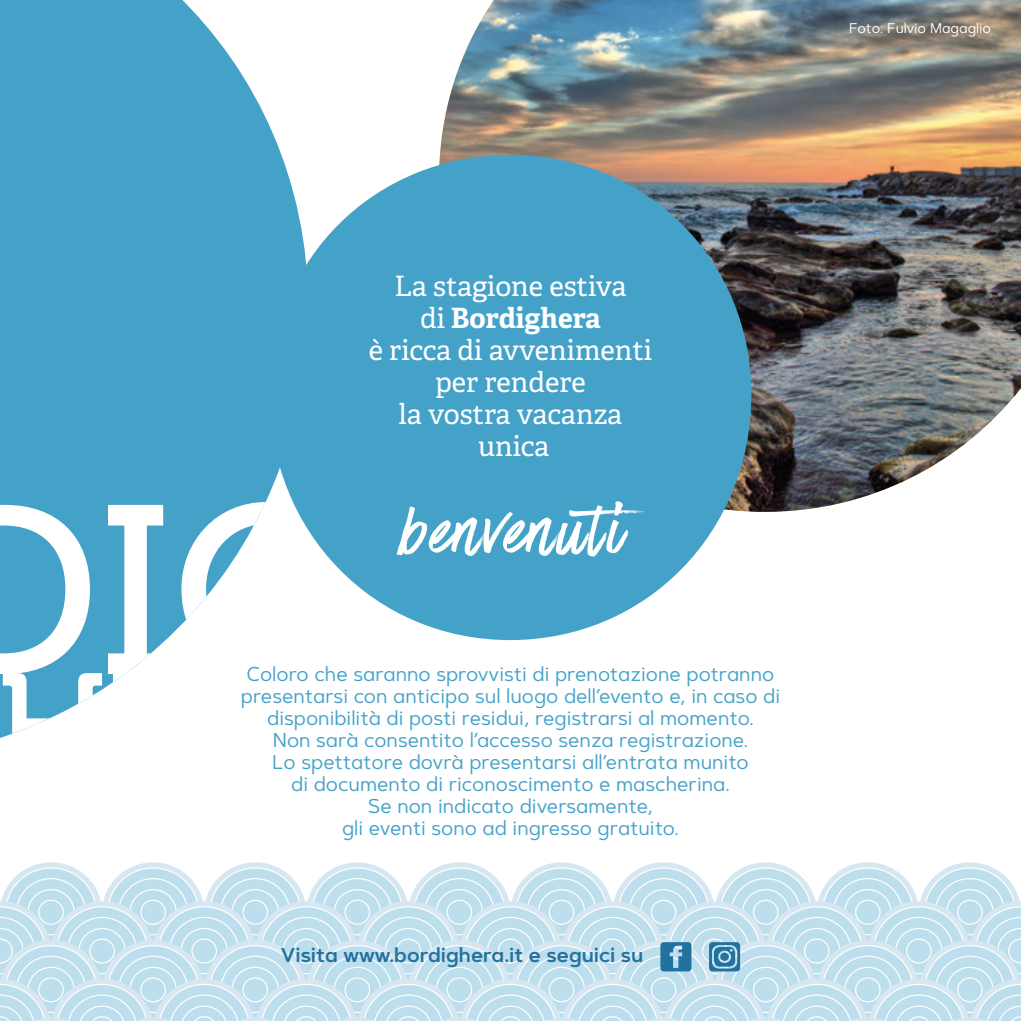
<style>
.page{position:relative;width:1021px;height:1021px;background:#fff}
.page>*{position:absolute;margin:0;border:0;box-sizing:border-box;transform-origin:0 0}
.t1{font:84px "Have Heart One";letter-spacing:.05em;color:#fff}
.t2{font:28px/32px "Adelle";color:#fff;text-align:center}
.t3{font:20px/22px "Artegra Sans Alt";color:#44a2c9;text-align:center}
.t4{font:600 20px "Artegra Sans Alt";color:#2272a0}
.t5{font:14px "Artegra Sans Alt";color:#fff}
.s1{font-weight:700}
</style>
<div class="page">
<svg style="left:0;top:0;width:308px;height:690px;background:#53a9cd"></svg>
<svg style="left:0;top:505px;width:102px;height:233px"></svg>
<svg style="left:108px;top:502px;width:200px;height:188px"></svg>
<img style="left:439px;top:0;width:581px;height:512px">
<div style="left:269px;top:155px;width:482px;height:485px;background:#44a2c9;border-radius:50%"></div>
<svg style="left:0;top:862px;width:1021px;height:158px;background:#cbe4ef"></svg>
<p class="t5" style="left:849px;top:18px;width:143px">Foto: Fulvio Magaglio</p>
<h2 class="t2" style="left:369px;top:271px;width:285px">La stagione estiva<br>di <span class="s1">Bordighera<br></span>è ricca di avvenimenti per rendere<br>la vostra vacanza unica</h2>
<h1 class="t1" style="left:400px;top:485px;width:265px">benvenuti</h1>
<p class="t3" style="left:241px;top:663px;width:540px">Coloro che saranno sprovvisti di prenotazione potranno presentarsi con anticipo sul luogo dell’evento e, in caso di disponibilità di posti residui, registrarsi al momento.<br>Non sarà consentito l’accesso senza registrazione.<br>Lo spettatore dovrà presentarsi all’entrata munito<br>di documento di riconoscimento e mascherina.<br>Se non indicato diversamente,<br>gli eventi sono ad ingresso gratuito.</p>
<p class="t4" style="left:281px;top:940px;width:364px">Visita www.bordighera.it e seguici su</p>
</div>
